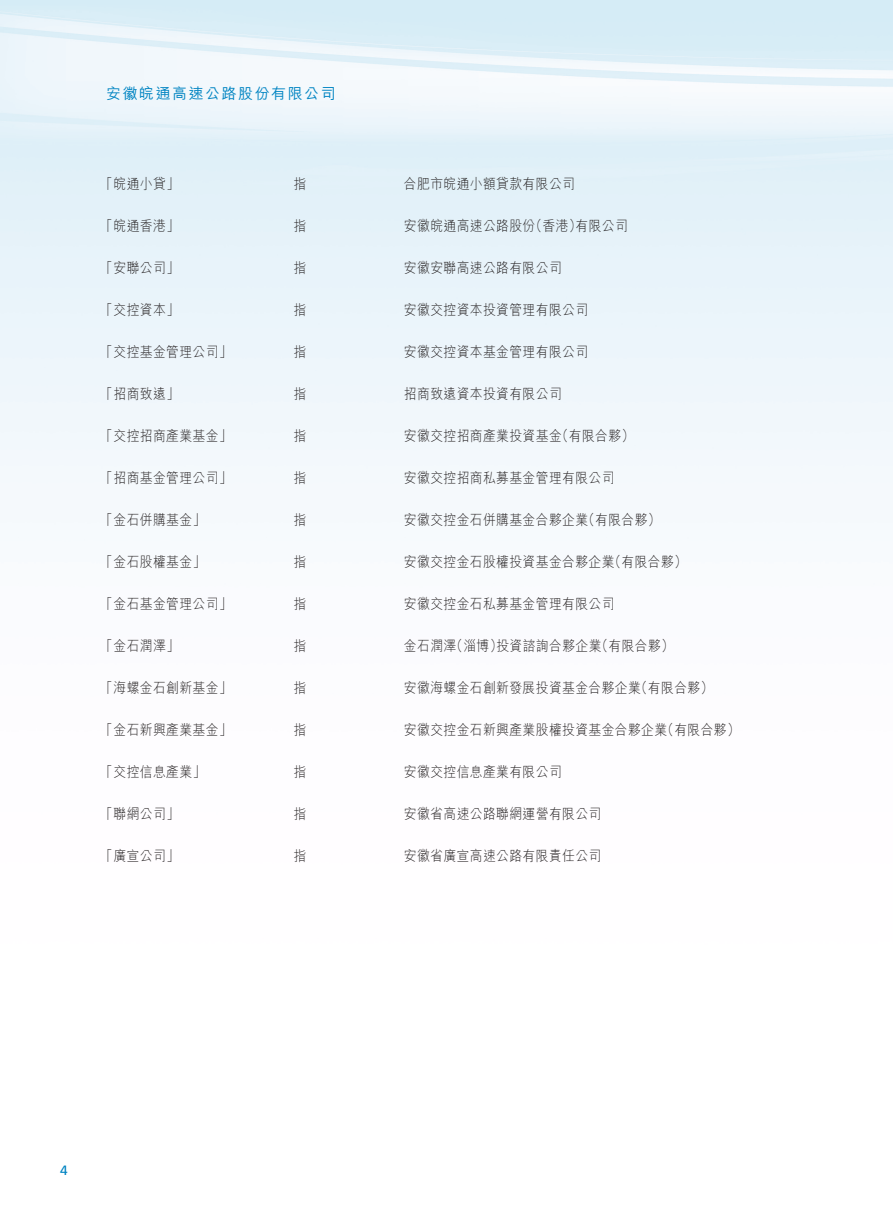
<style>
.page{position:relative;width:893px;height:1212px;background:#fff}
.page>*{position:absolute;margin:0;border:0;box-sizing:border-box;transform-origin:0 0}
.t1{font:500 15px "M Hei HK";letter-spacing:.1em;color:#0084c2}
.t2{font:300 14.25px "M Hei HK";letter-spacing:.03em;color:#231f20;scale:.9 1}
.t3{font:13.5px "Frutiger LT Std";color:#0084c2}
</style>
<div class="page">
<p class="t1" style="left:106px;top:83px;width:231px">安徽皖通高速公路股份有限公司</p>
<p class="t2" style="left:100px;top:174px;width:90px">「皖通小貸」</p>
<p class="t2" style="left:293px;top:174px;width:16px">指</p>
<p class="t2" style="left:404px;top:174px;width:192px">合肥市皖通小額貸款有限公司</p>
<p class="t2" style="left:100px;top:216px;width:90px">「皖通香港」</p>
<p class="t2" style="left:293px;top:216px;width:16px">指</p>
<p class="t2" style="left:404px;top:216px;width:250px">安徽皖通高速公路股份（香港）有限公司</p>
<p class="t2" style="left:100px;top:258px;width:90px">「安聯公司」</p>
<p class="t2" style="left:293px;top:258px;width:16px">指</p>
<p class="t2" style="left:404px;top:258px;width:177px">安徽安聯高速公路有限公司</p>
<p class="t2" style="left:100px;top:300px;width:90px">「交控資本」</p>
<p class="t2" style="left:293px;top:300px;width:16px">指</p>
<p class="t2" style="left:404px;top:300px;width:206px">安徽交控資本投資管理有限公司</p>
<p class="t2" style="left:100px;top:342px;width:148px">「交控基金管理公司」</p>
<p class="t2" style="left:293px;top:342px;width:16px">指</p>
<p class="t2" style="left:404px;top:342px;width:206px">安徽交控資本基金管理有限公司</p>
<p class="t2" style="left:100px;top:384px;width:90px">「招商致遠」</p>
<p class="t2" style="left:293px;top:384px;width:16px">指</p>
<p class="t2" style="left:404px;top:384px;width:177px">招商致遠資本投資有限公司</p>
<p class="t2" style="left:100px;top:426px;width:148px">「交控招商產業基金」</p>
<p class="t2" style="left:293px;top:426px;width:16px">指</p>
<p class="t2" style="left:404px;top:426px;width:257px">安徽交控招商產業投資基金（有限合夥）</p>
<p class="t2" style="left:100px;top:468px;width:148px">「招商基金管理公司」</p>
<p class="t2" style="left:293px;top:468px;width:16px">指</p>
<p class="t2" style="left:404px;top:468px;width:235px">安徽交控招商私募基金管理有限公司</p>
<p class="t2" style="left:100px;top:510px;width:119px">「金石併購基金」</p>
<p class="t2" style="left:293px;top:510px;width:16px">指</p>
<p class="t2" style="left:404px;top:510px;width:287px">安徽交控金石併購基金合夥企業（有限合夥）</p>
<p class="t2" style="left:100px;top:552px;width:119px">「金石股權基金」</p>
<p class="t2" style="left:293px;top:552px;width:16px">指</p>
<p class="t2" style="left:404px;top:552px;width:316px">安徽交控金石股權投資基金合夥企業（有限合夥）</p>
<p class="t2" style="left:100px;top:594px;width:148px">「金石基金管理公司」</p>
<p class="t2" style="left:293px;top:594px;width:16px">指</p>
<p class="t2" style="left:404px;top:594px;width:235px">安徽交控金石私募基金管理有限公司</p>
<p class="t2" style="left:100px;top:636px;width:90px">「金石潤澤」</p>
<p class="t2" style="left:293px;top:636px;width:16px">指</p>
<p class="t2" style="left:404px;top:636px;width:302px">金石潤澤（淄博）投資諮詢合夥企業（有限合夥）</p>
<p class="t2" style="left:100px;top:678px;width:148px">「海螺金石創新基金」</p>
<p class="t2" style="left:293px;top:678px;width:16px">指</p>
<p class="t2" style="left:404px;top:678px;width:345px">安徽海螺金石創新發展投資基金合夥企業（有限合夥）</p>
<p class="t2" style="left:100px;top:720px;width:148px">「金石新興產業基金」</p>
<p class="t2" style="left:293px;top:720px;width:16px">指</p>
<p class="t2" style="left:404px;top:720px;width:375px">安徽交控金石新興產業股權投資基金合夥企業（有限合夥）</p>
<p class="t2" style="left:100px;top:762px;width:119px">「交控信息產業」</p>
<p class="t2" style="left:293px;top:762px;width:16px">指</p>
<p class="t2" style="left:404px;top:762px;width:177px">安徽交控信息產業有限公司</p>
<p class="t2" style="left:100px;top:804px;width:90px">「聯網公司」</p>
<p class="t2" style="left:293px;top:804px;width:16px">指</p>
<p class="t2" style="left:404px;top:804px;width:221px">安徽省高速公路聯網運營有限公司</p>
<p class="t2" style="left:100px;top:846px;width:90px">「廣宣公司」</p>
<p class="t2" style="left:293px;top:846px;width:16px">指</p>
<p class="t2" style="left:404px;top:846px;width:221px">安徽省廣宣高速公路有限責任公司</p>
<p class="t3" style="left:60px;top:1163px;width:9px">4</p>
</div>
